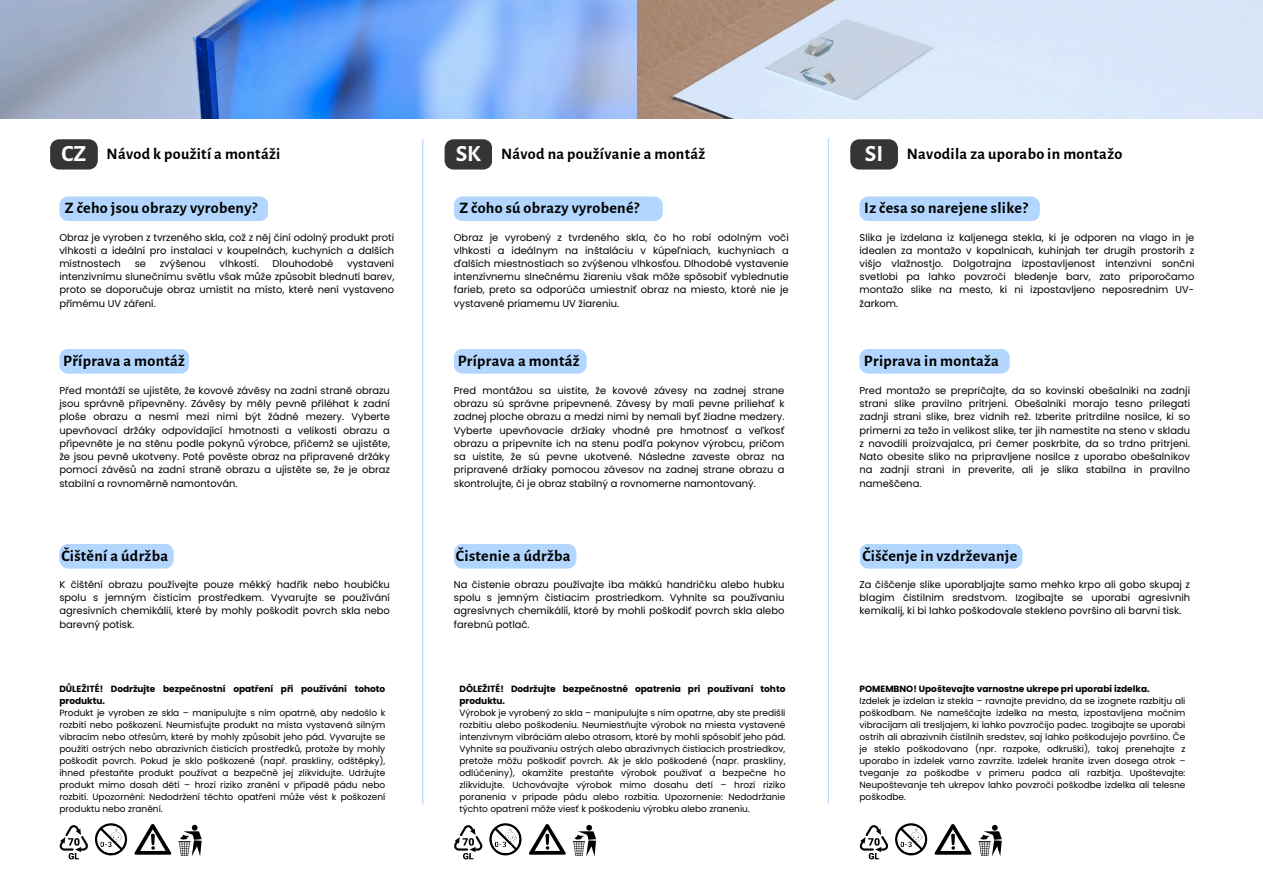
<style>
.page{position:relative;width:1263px;height:894px;background:#fff}
.page>*{position:absolute;margin:0;border:0;box-sizing:border-box;transform-origin:0 0}
.t1{font:700 23.25px "Alegreya Sans";color:#fff}
.t2{font:700 16.05px "Alegreya Sans";letter-spacing:.02em;color:#000}
.t3{font:9.9px/13.2px "Poppins";color:#000;text-align:justify}
.t4{font:9px/12px "Poppins";color:#000;text-align:justify}
.t5{font:700 9px/12px "Poppins";color:#000}
</style>
<div class="page">
<img style="left:0;top:0;width:1263px;height:118px">
<div style="left:59px;top:196px;width:209px;height:25px;background:#b2d6fe"></div>
<div style="left:59px;top:349px;width:130px;height:24px;background:#b2d6fe"></div>
<div style="left:59px;top:544px;width:115px;height:24px;background:#b2d6fe"></div>
<svg style="left:50px;top:139px;width:48px;height:30px"></svg>
<hr style="left:422px;top:139px;width:1px;height:665px;background:#b2d6fe">
<hr style="left:828px;top:138px;width:1px;height:665px;background:#b2d6fe">
<svg style="left:59px;top:825px;width:29px;height:34px"></svg>
<svg style="left:95px;top:823px;width:32px;height:32px"></svg>
<svg style="left:134px;top:824px;width:37px;height:29px"></svg>
<svg style="left:178px;top:824px;width:24px;height:32px"></svg>
<div style="left:454px;top:196px;width:209px;height:25px;background:#b2d6fe"></div>
<div style="left:454px;top:349px;width:133px;height:24px;background:#b2d6fe"></div>
<div style="left:454px;top:544px;width:122px;height:24px;background:#b2d6fe"></div>
<svg style="left:445px;top:139px;width:47px;height:30px"></svg>
<svg style="left:454px;top:825px;width:29px;height:34px"></svg>
<svg style="left:489px;top:823px;width:33px;height:32px"></svg>
<svg style="left:529px;top:824px;width:37px;height:29px"></svg>
<svg style="left:573px;top:824px;width:23px;height:32px"></svg>
<div style="left:859px;top:196px;width:181px;height:25px;background:#b2d6fe"></div>
<div style="left:859px;top:349px;width:151px;height:24px;background:#b2d6fe"></div>
<div style="left:860px;top:544px;width:162px;height:24px;background:#b2d6fe"></div>
<svg style="left:850px;top:139px;width:48px;height:30px"></svg>
<svg style="left:859px;top:825px;width:29px;height:34px"></svg>
<svg style="left:895px;top:823px;width:32px;height:32px"></svg>
<svg style="left:935px;top:824px;width:37px;height:29px"></svg>
<svg style="left:978px;top:824px;width:24px;height:32px"></svg>
<p class="t1" style="left:61px;top:142px;width:26px">CZ</p>
<p class="t2" style="left:107px;top:146px;width:175px">Návod k použití a montáži</p>
<h2 class="t2" style="left:65px;top:200px;width:194px">Z čeho jsou obrazy vyrobeny?</h2>
<p class="t3" style="left:59px;top:230px;width:336px">Obraz je vyroben z tvrzeného skla, což z něj činí odolný produkt proti vlhkosti a ideální pro instalaci v koupelnách, kuchyních a dalších místnostech</p>
<p class="t3" style="left:59px;top:257px;width:336px;text-indent:288px">vystavení intenzivnímu slunečnímu světlu však může způsobit blednutí barev, proto se doporučuje obraz umístit na místo, které není vystaveno přímému UV záření.</p>
<p class="t3" style="left:135px;top:257px;width:13px">se</p>
<p class="t3" style="left:160px;top:257px;width:48px">zvýšenou</p>
<p class="t3" style="left:220px;top:257px;width:41px">vlhkostí.</p>
<p class="t3" style="left:273px;top:257px;width:62px">Dlouhodobé</p>
<h2 class="t2" style="left:63px;top:353px;width:123px">Příprava a montáž</h2>
<p class="t3" style="left:59px;top:384px;width:332px">Před montáží se ujistěte, že kovové závěsy na zadní straně obrazu jsou správně připevněny. Závěsy by měly pevně přiléhat k zadní ploše obrazu a nesmí mezi nimi být žádné mezery. Vyberte upevňovací držáky odpovídající hmotnosti a velikosti obrazu a připevněte je na stěnu podle pokynů výrobce, přičemž se ujistěte, že jsou pevně ukotveny. Poté pověste obraz na připravené držáky pomocí závěsů na zadní straně obrazu a ujistěte se, že je obraz stabilní a rovnoměrně namontován.</p>
<h2 class="t2" style="left:61px;top:547px;width:108px">Čištění a údržba</h2>
<p class="t3" style="left:59px;top:577px;width:332px">K čištění obrazu používejte pouze měkký hadřík nebo houbičku spolu s jemným čisticím prostředkem. Vyvarujte se používání agresivních chemikálií, které by mohly poškodit povrch skla nebo barevný potisk.</p>
<h1 class="t5" style="left:59px;top:682px;width:327px">DŮLEŽITÉ! Dodržujte bezpečnostní opatření při používání tohoto produktu.</h1>
<h2 class="t4" style="left:59px;top:706px;width:327px">Produkt je vyroben ze skla – manipulujte s ním opatrně, aby nedošlo k rozbití nebo poškození. Neumisťujte produkt na místa vystavená silným vibracím nebo otřesům, které by mohly způsobit jeho pád. Vyvarujte se použití ostrých nebo abrazivních čisticích prostředků, protože by mohly poškodit povrch. Pokud je sklo poškozené (např. praskliny, odštěpky), ihned přestaňte produkt používat a bezpečně jej zlikvidujte. Udržujte produkt mimo dosah dětí – hrozí riziko zranění v případě pádu nebo rozbití. Upozornění: Nedodržení těchto opatření může vést k poškození produktu nebo zranění.</h2>
<h2 class="t1" style="left:456px;top:142px;width:27px">SK</h2>
<p class="t2" style="left:501px;top:146px;width:206px">Návod na používanie a montáž</p>
<p class="t2" style="left:459px;top:200px;width:182px">Z čoho sú obrazy vyrobené?</p>
<p class="t3" style="left:454px;top:230px;width:336px">Obraz je vyrobený z tvrdeného skla, čo ho robí odolným voči vlhkosti a ideálnym na inštaláciu v kúpeľniach, kuchyniach a ďalších miestnostiach so zvýšenou vlhkosťou. Dlhodobé vystavenie intenzívnemu slnečnému žiareniu však môže spôsobiť vyblednutie farieb, preto sa odporúča umiestniť obraz na miesto, ktoré nie je vystavené priamemu UV žiareniu.</p>
<p class="t2" style="left:458px;top:353px;width:123px">Príprava a montáž</p>
<h1 class="t3" style="left:454px;top:384px;width:332px">Pred montážou sa uistite, že kovové závesy na zadnej strane obrazu sú správne pripevnené. Závesy by mali pevne priliehať k zadnej ploche obrazu a medzi nimi by nemali byť žiadne medzery.<br>Vyberte upevňovacie držiaky vhodné pre hmotnosť a veľkosť obrazu a pripevnite ich na stenu podľa pokynov výrobcu, pričom sa uistite, že sú pevne ukotvené. Následne zaveste obraz na pripravené držiaky pomocou závesov na zadnej strane obrazu a skontrolujte, či je obraz stabilný a rovnomerne namontovaný.</h1>
<h2 class="t2" style="left:456px;top:547px;width:116px">Čistenie a údržba</h2>
<h2 class="t3" style="left:454px;top:577px;width:332px">Na čistenie obrazu používajte iba mäkkú handričku alebo hubku spolu s jemným čistiacim prostriedkom. Vyhnite sa používaniu agresívnych chemikálií, ktoré by mohli poškodiť povrch skla alebo farebnú potlač.</h2>
<p class="t5" style="left:459px;top:682px;width:327px">DÔLEŽITÉ! Dodržujte bezpečnostné opatrenia pri používaní tohto produktu.</p>
<p class="t4" style="left:459px;top:706px;width:327px">Výrobok je vyrobený zo skla – manipulujte s ním opatrne, aby ste predišli rozbitiu alebo poškodeniu. Neumiestňujte výrobok na miesta vystavené intenzívnym vibráciám alebo otrasom, ktoré by mohli spôsobiť jeho pád.<br>Vyhnite sa používaniu ostrých alebo abrazívnych čistiacich prostriedkov, pretože môžu poškodiť povrch. Ak je sklo poškodené (napr. praskliny, odlúčeniny), okamžite prestaňte výrobok používať a bezpečne ho zlikvidujte. Uchovávajte výrobok mimo dosahu detí – hrozí riziko poranenia v prípade pádu alebo rozbitia. Upozornenie: Nedodržanie týchto opatrení môže viesť k poškodeniu výrobku alebo zraneniu.</p>
<p class="t1" style="left:865px;top:142px;width:20px">SI</p>
<p class="t2" style="left:907px;top:146px;width:217px">Navodila za uporabo in montažo</p>
<p class="t2" style="left:864px;top:200px;width:165px">Iz česa so narejene slike?</p>
<p class="t3" style="left:859px;top:230px;width:336px">Slika je izdelana iz kaljenega stekla, ki je odporen na vlago in je idealen za montažo v kopalnicah, kuhinjah ter drugih prostorih z višjo vlažnostjo. Dolgotrajna izpostavljenost intenzivni sončni svetlobi pa lahko povzroči bledenje barv, zato priporočamo montažo slike na mesto, ki ni izpostavljeno neposrednim UV&shy;žarkom.</p>
<p class="t2" style="left:864px;top:353px;width:137px">Priprava in montaža</p>
<p class="t3" style="left:859px;top:384px;width:332px">Pred montažo se prepričajte, da so kovinski obešalniki na zadnji strani slike pravilno pritrjeni. Obešalniki morajo tesno prilegati zadnji strani slike, brez vidnih rež. Izberite pritrdilne nosilce, ki so primerni za težo in velikost slike, ter jih namestite na steno v skladu z navodili proizvajalca, pri čemer poskrbite, da so trdno pritrjeni.<br>Nato obesite sliko na pripravljene nosilce z uporabo obešalnikov na zadnji strani in preverite, ali je slika stabilna in pravilno nameščena.</p>
<p class="t2" style="left:862px;top:547px;width:157px">Čiščenje in vzdrževanje</p>
<p class="t3" style="left:859px;top:577px;width:332px">Za čiščenje slike uporabljajte samo mehko krpo ali gobo skupaj z blagim čistilnim sredstvom. Izogibajte se uporabi agresivnih kemikalij, ki bi lahko poškodovale stekleno površino ali barvni tisk.</p>
<p class="t5" style="left:859px;top:682px;width:292px">POMEMBNO! Upoštevajte varnostne ukrepe pri uporabi izdelka.</p>
<h2 class="t4" style="left:859px;top:694px;width:327px">Izdelek je izdelan iz stekla – ravnajte previdno, da se izognete razbitju ali poškodbam. Ne nameščajte izdelka na mesta, izpostavljena močnim vibracijam ali tresljajem, ki lahko povzročijo padec. Izogibajte se uporabi ostrih ali abrazivnih čistilnih sredstev, saj lahko poškodujejo površino. Če je steklo poškodovano (npr. razpoke, odkruški), takoj prenehajte z uporabo in izdelek varno zavrzite. Izdelek hranite izven dosega otrok – tveganje za poškodbe v primeru padca ali razbitja. Upoštevajte:<br>Neupoštevanje teh ukrepov lahko povzroči poškodbe izdelka ali telesne poškodbe.</h2>
</div>
